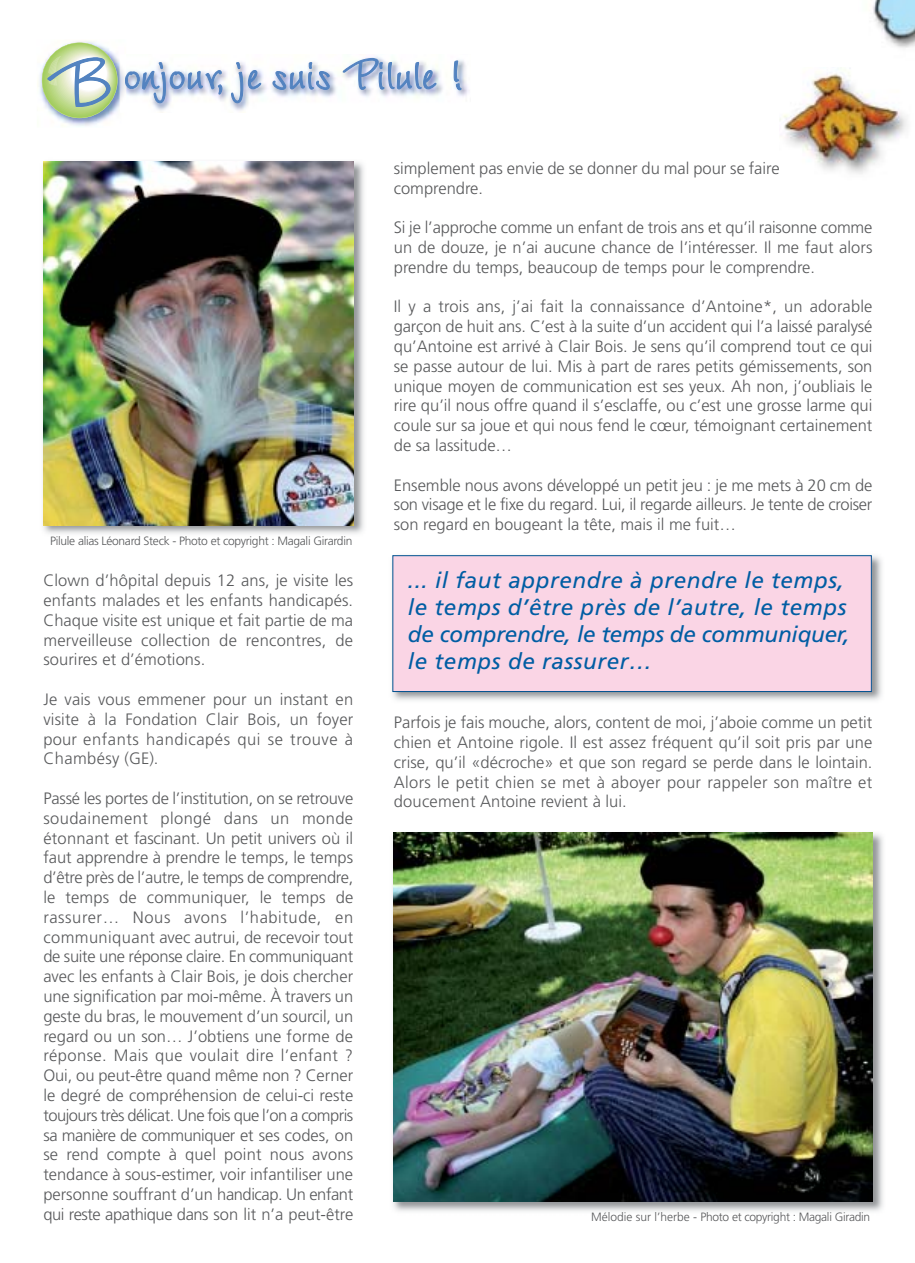
<style>
.page{position:relative;width:915px;height:1263px;background:#fff}
.page>*{position:absolute;margin:0;border:0;box-sizing:border-box;transform-origin:0 0}
.t1{font:italic 22.5px/27px "Frutiger";letter-spacing:.025em;color:#005da3}
.t2{font:300 16.5px/19.8px "Frutiger";color:#58595b;text-align:justify}
.t3{font:300 12px "Frutiger";letter-spacing:-.025em;color:#58595b}
</style>
<div class="page">
<img style="left:153px;top:56px;width:316px;height:57px">
<svg style="left:230px;top:62px;width:32px;height:42px"></svg>
<svg style="left:272px;top:62px;width:58px;height:28px"></svg>
<svg style="left:342px;top:57px;width:95px;height:33px"></svg>
<svg style="left:453px;top:60px;width:9px;height:31px"></svg>
<img style="left:37px;top:41px;width:88px;height:86px">
<svg style="left:125px;top:62px;width:98px;height:42px"></svg>
<svg style="left:42px;top:43px;width:75px;height:75px"></svg>
<img style="left:43px;top:162px;width:321px;height:372px">
<img style="left:43px;top:161px;width:311px;height:365px">
<img style="left:393px;top:832px;width:490px;height:380px">
<img style="left:393px;top:833px;width:479px;height:369px">
<img style="left:392px;top:555px;width:490px;height:146px">
<div style="left:393px;top:556px;width:477px;height:135px;background:#fad5e5"></div>
<div style="left:392px;top:555px;width:479px;height:137px;border:1px solid #00508f"></div>
<img style="left:779px;top:69px;width:128px;height:105px">
<div style="left:857px;top:0;width:57px;height:81px;background:#fff"></div>
<img style="left:873px;top:0;width:41px;height:48px">
<p class="t3" style="left:50px;top:536px;width:304px">Pilule alias Léonard Steck - Photo et copyright : Magali Girardin</p>
<p class="t2" style="left:43px;top:572px;width:311px">Clown d’hôpital depuis 12 ans, je visite les enfants malades et les enfants handicapés.<br>Chaque visite est unique et fait partie de ma merveilleuse collection de rencontres, de sourires et d’émotions.</p>
<p class="t2" style="left:43px;top:691px;width:311px">Je vais vous emmener pour un instant en visite à la Fondation Clair Bois, un foyer pour enfants handicapés qui se trouve à Chambésy (GE).</p>
<p class="t2" style="left:43px;top:790px;width:311px">Passé les portes de l’institution, on se retrouve soudainement plongé dans un monde étonnant et fascinant. Un petit univers où il faut apprendre à prendre le temps, le temps d’être près de l’autre, le temps de comprendre, le temps de communiquer, le temps de rassurer… Nous avons l’habitude, en communiquant avec autrui, de recevoir tout de suite une réponse claire. En communiquant avec les enfants à Clair Bois, je dois chercher une signification par moi-même. À travers un geste du bras, le mouvement d’un sourcil, un regard ou un son… J’obtiens une forme de réponse. Mais que voulait dire l’enfant ?<br>Oui, ou peut-être quand même non ? Cerner le degré de compréhension de celui-ci reste toujours très délicat. Une fois que l’on a compris sa manière de communiquer et ses codes, on se rend compte à quel point nous avons tendance à sous-estimer, voir infantiliser une personne souffrant d’un handicap. Un enfant qui reste apathique dans son lit n’a peut-être</p>
<p class="t2" style="left:393px;top:159px;width:387px">simplement pas envie de se donner du mal pour se faire comprendre.</p>
<p class="t2" style="left:393px;top:219px;width:480px">Si je l’approche comme un enfant de trois ans et qu’il raisonne comme un de douze, je n’ai aucune chance de l’intéresser. Il me faut alors prendre du temps, beaucoup de temps pour le comprendre.</p>
<p class="t2" style="left:393px;top:298px;width:480px">Il y a trois ans, j’ai fait la connaissance d’Antoine*, un adorable garçon de huit ans. C’est à la suite d’un accident qui l’a laissé paralysé qu’Antoine est arrivé à Clair Bois. Je sens qu’il comprend tout ce qui se passe autour de lui. Mis à part de rares petits gémissements, son unique moyen de communication est ses yeux. Ah non, j’oubliais le rire qu’il nous offre quand il s’esclaffe, ou c’est une grosse larme qui coule sur sa joue et qui nous fend le cœur, témoignant certainement de sa lassitude…</p>
<p class="t2" style="left:393px;top:476px;width:480px">Ensemble nous avons développé un petit jeu : je me mets à 20 cm de son visage et le fixe du regard. Lui, il regarde ailleurs. Je tente de croiser son regard en bougeant la tête, mais il me fuit…</p>
<h1 class="t1" style="left:408px;top:568px;width:443px">... il faut apprendre à prendre le temps, le temps d’être près de l’autre, le temps de comprendre, le temps de communiquer, le temps de rassurer…</h1>
<p class="t2" style="left:393px;top:714px;width:480px">Parfois je fais mouche, alors, content de moi, j’aboie comme un petit chien et Antoine rigole. Il est assez fréquent qu’il soit pris par une crise, qu’il «décroche» et que son regard se perde dans le lointain.<br>Alors le petit chien se met à aboyer pour rappeler son maître et doucement Antoine revient à lui.</p>
<p class="t3" style="left:591px;top:1212px;width:280px">Mélodie sur l’herbe - Photo et copyright : Magali Giradin</p>
</div>
